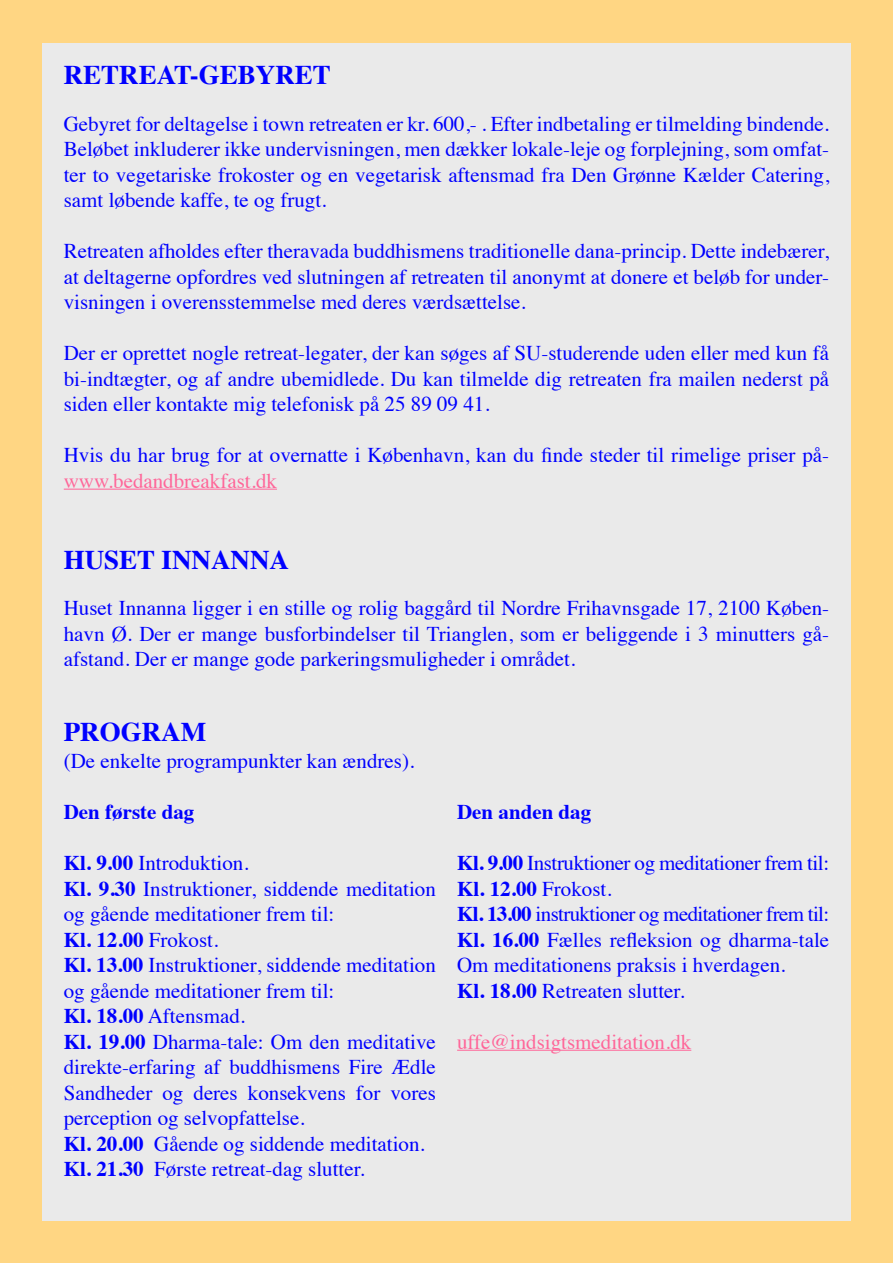
<style>
.page{position:relative;width:893px;height:1263px;background:#ffd683}
.page>*{position:absolute;margin:0;border:0;box-sizing:border-box;transform-origin:0 0}
.t1{font:700 27px "Times";color:#00f}
.t2{font:21px/25.5px "Times";color:#00f;text-align:justify}
.t3{font:21px "Times";color:#f69}
.t4{font:700 21px "Times";color:#00f}
.s1{font-weight:700}
</style>
<div class="page">
<div style="left:42px;top:43px;width:808px;height:1177px;background:#eaeaea"></div>
<hr style="left:64px;top:489px;width:213px;height:1px;background:#f69">
<hr style="left:457px;top:1050px;width:234px;height:1px;background:#f69">
<p class="t1" style="left:64px;top:49px;width:269px">RETREAT-GEBYRET</p>
<p class="t2" style="left:64px;top:109px;width:767px">Gebyret for deltagelse i town retreaten er kr. 600,- . Efter indbetaling er tilmelding bindende.<br>Beløbet inkluderer ikke undervisningen, men dækker lokale-leje og forplejning, som omfat&shy;ter to vegetariske frokoster og en vegetarisk aftensmad fra Den Grønne Kælder Catering, samt løbende kaffe, te og frugt.</p>
<p class="t2" style="left:64px;top:236px;width:767px">Retreaten afholdes efter theravada buddhismens traditionelle dana-princip. Dette indebærer, at deltagerne opfordres ved slutningen af retreaten til anonymt at donere et beløb for under&shy;visningen i overensstemmelse med deres værdsættelse.</p>
<p class="t2" style="left:64px;top:338px;width:767px">Der er oprettet nogle retreat-legater, der kan søges af SU-studerende uden eller med kun få bi-indtægter, og af andre ubemidlede. Du kan tilmelde dig retreaten fra mailen nederst på siden eller kontakte mig telefonisk på 25 89 09 41.</p>
<p class="t2" style="left:64px;top:440px;width:767px">Hvis du har brug for at overnatte i København, kan du finde steder til rimelige priser på-</p>
<p class="t3" style="left:64px;top:461px;width:215px">www.bedandbreakfast.dk</p>
<p class="t1" style="left:64px;top:534px;width:227px">HUSET INNANNA</p>
<p class="t2" style="left:64px;top:593px;width:767px">Huset Innanna ligger i en stille og rolig baggård til Nordre Frihavnsgade 17, 2100 Køben&shy;havn Ø. Der er mange busforbindelser til Trianglen, som er beliggende i 3 minutters gå&shy;afstand. Der er mange gode parkeringsmuligheder i området.</p>
<p class="t1" style="left:64px;top:706px;width:144px">PROGRAM</p>
<p class="t2" style="left:64px;top:746px;width:352px">(De enkelte programpunkter kan ændres).</p>
<p class="t4" style="left:64px;top:792px;width:132px">Den første dag</p>
<p class="t2" style="left:64px;top:848px;width:374px;text-align:left"><span class="s1">Kl. 9.00</span> Introduktion.<br><span class="s1">Kl. 9.30</span> Instruktioner, siddende meditation og gående meditationer frem til:<br><span class="s1">Kl. 12.00</span> Frokost.<br><span class="s1">Kl. 13.00</span> Instruktioner, siddende meditation og gående meditationer frem til:<br><span class="s1">Kl. 18.00</span> Aftensmad.<br><span class="s1">Kl. 19.00</span> Dharma-tale: Om den meditative direkte-erfaring af buddhismens Fire Ædle Sandheder og deres konsekvens for vores perception og selvopfattelse.<br><span class="s1">Kl. 20.00</span> Gående og siddende meditation.<br><span class="s1">Kl. 21.30</span> Første retreat-dag slutter.</p>
<p class="t4" style="left:457px;top:792px;width:136px">Den anden dag</p>
<p class="t2" style="left:457px;top:848px;width:374px;text-align:left"><span class="s1">Kl. 9.00</span> Instruktioner og meditationer frem til:<br><span class="s1">Kl. 12.00</span> Frokost.<br><span class="s1">Kl. 13.00</span> instruktioner og meditationer frem til:<br><span class="s1">Kl. 16.00</span> Fælles refleksion og dharma-tale Om meditationens praksis i hverdagen.<br><span class="s1">Kl. 18.00</span> Retreaten slutter.</p>
<p class="t3" style="left:457px;top:1022px;width:236px">uffe@indsigtsmeditation.dk</p>
</div>
